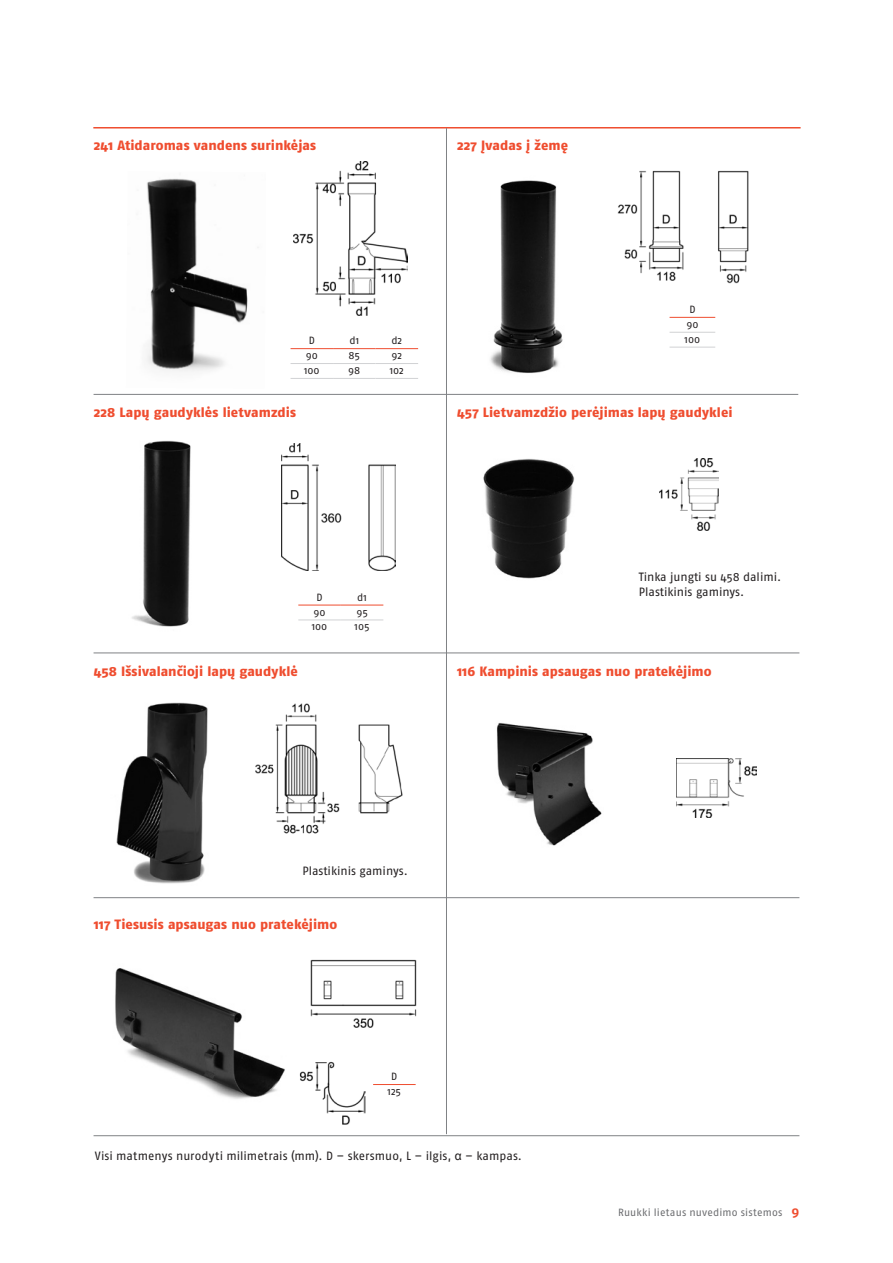
<style>
.page{position:relative;width:893px;height:1263px;background:#fff}
.page>*{position:absolute;margin:0;border:0;box-sizing:border-box;transform-origin:0 0}
.t1{font:800 13.5px "Fago Pro";letter-spacing:.005em;color:#ef4d2f}
.t2{font:12px/15px "Fago Pro";color:#231f20}
.t3{font:10.5px/14.9px "Fago Pro";color:#231f20;text-align:center}
.t4{font:10.5px "Fago Pro";letter-spacing:.015em;color:#6c6d70}
.s1{font-family:"Arial"}
.s2{font-weight:700;font-size:13.5px;color:#ef4d2f}
</style>
<div class="page">
<img style="left:132px;top:440px;width:59px;height:187px">
<img style="left:282px;top:443px;width:113px;height:127px">
<hr style="left:298px;top:619px;width:43px;height:1px;background:#d1d2d4">
<hr style="left:341px;top:619px;width:42px;height:1px;background:#d1d2d4">
<hr style="left:298px;top:605px;width:43px;height:1px;background:#ef4d2f">
<hr style="left:341px;top:605px;width:42px;height:1px;background:#ef4d2f">
<img style="left:146px;top:178px;width:113px;height:194px">
<img style="left:293px;top:162px;width:114px;height:154px">
<hr style="left:291px;top:363px;width:42px;height:1px;background:#d1d2d4">
<hr style="left:333px;top:363px;width:43px;height:1px;background:#d1d2d4">
<hr style="left:376px;top:363px;width:42px;height:1px;background:#d1d2d4">
<hr style="left:291px;top:378px;width:42px;height:1px;background:#d1d2d4">
<hr style="left:333px;top:378px;width:43px;height:1px;background:#d1d2d4">
<hr style="left:376px;top:378px;width:42px;height:1px;background:#d1d2d4">
<hr style="left:291px;top:348px;width:42px;height:1px;background:#ef4d2f">
<hr style="left:333px;top:348px;width:43px;height:1px;background:#ef4d2f">
<hr style="left:376px;top:348px;width:42px;height:1px;background:#ef4d2f">
<img style="left:116px;top:702px;width:92px;height:182px">
<img style="left:255px;top:703px;width:148px;height:131px">
<img style="left:497px;top:722px;width:105px;height:124px">
<img style="left:677px;top:759px;width:79px;height:59px">
<img style="left:490px;top:180px;width:73px;height:193px">
<hr style="left:670px;top:332px;width:45px;height:1px;background:#d1d2d4">
<hr style="left:670px;top:347px;width:45px;height:1px;background:#d1d2d4">
<hr style="left:670px;top:317px;width:45px;height:1px;background:#ef4d2f">
<img style="left:617px;top:170px;width:132px;height:114px">
<img style="left:115px;top:968px;width:170px;height:131px">
<hr style="left:373px;top:1084px;width:43px;height:1px;background:#ef4d2f">
<img style="left:310px;top:959px;width:107px;height:69px">
<img style="left:299px;top:1061px;width:67px;height:64px">
<hr style="left:94px;top:394px;width:704px;height:1px;background:#808285">
<hr style="left:94px;top:653px;width:705px;height:1px;background:#808285">
<hr style="left:94px;top:897px;width:705px;height:1px;background:#808285">
<hr style="left:94px;top:1135px;width:705px;height:1px;background:#808285">
<hr style="left:93px;top:127px;width:708px;height:1px;background:#ef4d2f">
<hr style="left:446px;top:128px;width:1px;height:1006px;background:#808285">
<img style="left:483px;top:459px;width:92px;height:120px">
<img style="left:659px;top:458px;width:60px;height:73px">
<p class="t1" style="left:94px;top:137px;width:224px">241 Atidaromas vandens surinkėjas</p>
<p class="t1" style="left:457px;top:137px;width:113px">227 Įvadas į žemę</p>
<p class="t3" style="left:309px;top:333px;width:8px">D</p>
<p class="t3" style="left:349px;top:333px;width:11px">d1</p>
<p class="t3" style="left:391px;top:333px;width:12px">d2</p>
<p class="t3" style="left:306px;top:348px;width:14px">90</p>
<p class="t3" style="left:349px;top:348px;width:13px">85</p>
<p class="t3" style="left:392px;top:348px;width:12px">92</p>
<p class="t3" style="left:304px;top:363px;width:17px">100</p>
<p class="t3" style="left:348px;top:363px;width:14px">98</p>
<p class="t3" style="left:390px;top:363px;width:16px">102</p>
<p class="t1" style="left:94px;top:404px;width:204px">228 Lapų gaudyklės lietvamzdis</p>
<p class="t3" style="left:685px;top:302px;width:17px">D<br>90<br>100</p>
<p class="t1" style="left:457px;top:404px;width:277px">457 Lietvamzdžio perėjimas lapų gaudyklei</p>
<p class="t1" style="left:94px;top:663px;width:206px">458 Išsivalančioji lapų gaudyklė</p>
<p class="t3" style="left:316px;top:589px;width:8px">D</p>
<p class="t3" style="left:357px;top:589px;width:11px">d1</p>
<p class="t3" style="left:314px;top:604px;width:14px">90</p>
<p class="t3" style="left:356px;top:604px;width:13px">95</p>
<p class="t3" style="left:312px;top:619px;width:17px">100</p>
<p class="t3" style="left:355px;top:619px;width:16px">105</p>
<p class="t2" style="left:639px;top:570px;width:144px">Tinka jungti su 458 dalimi.<br>Plastikinis gaminys.</p>
<p class="t1" style="left:457px;top:663px;width:256px">116 Kampinis apsaugas nuo pratekėjimo</p>
<p class="t2" style="left:302px;top:864px;width:107px">Plastikinis gaminys.</p>
<p class="t1" style="left:94px;top:916px;width:245px">117 Tiesusis apsaugas nuo pratekėjimo</p>
<p class="t3" style="left:388px;top:1069px;width:15px">D<br>125</p>
<p class="t2" style="left:95px;top:1148px;width:429px">Visi matmenys nurodyti milimetrais (mm). D – skersmuo, L – ilgis, <span class="s1">α</span> – kampas.</p>
<p class="t4" style="left:618px;top:1206px;width:183px">Ruukki lietaus nuvedimo sistemos <span class="s2">9</span></p>
</div>
